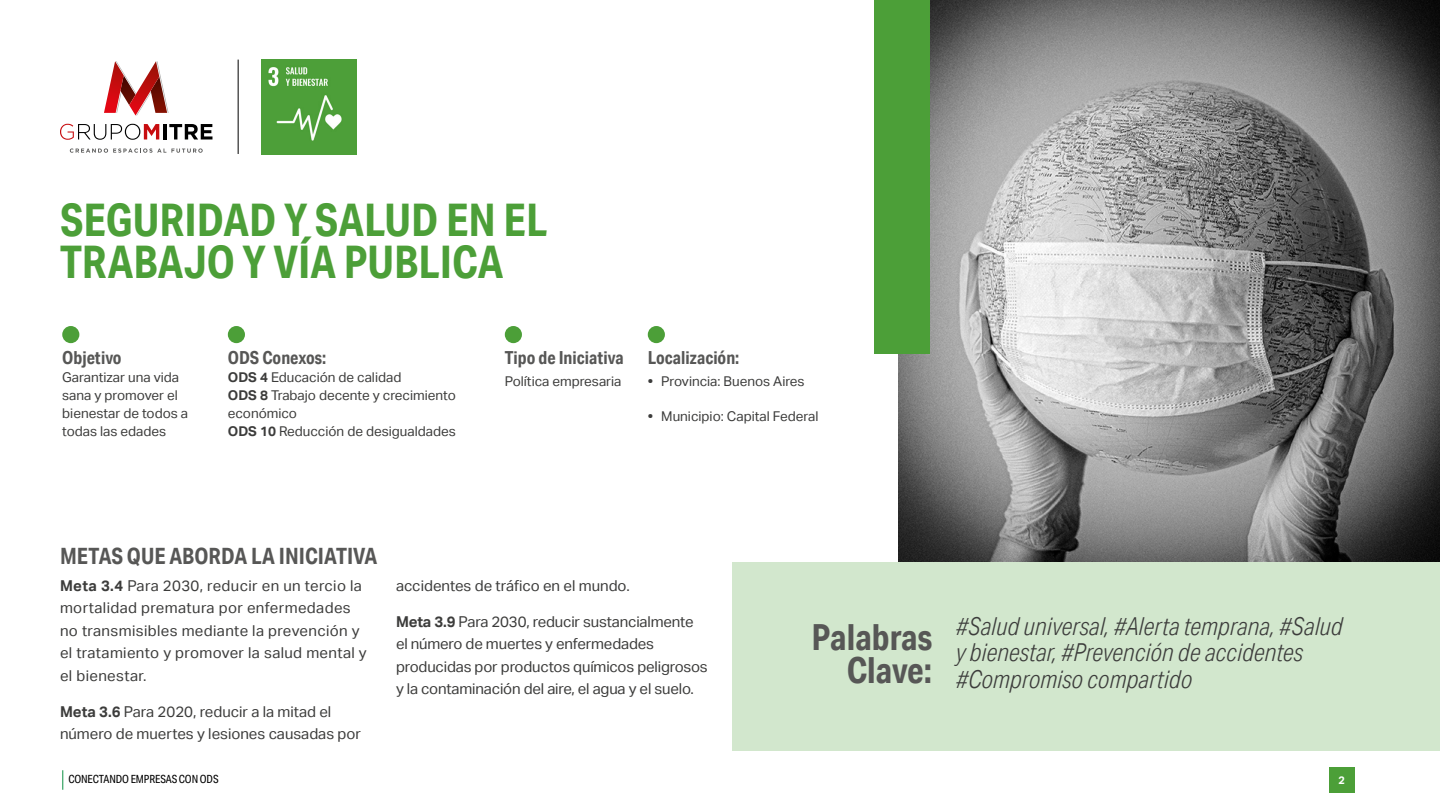
<style>
.page{position:relative;width:1440px;height:810px;background:#fff}
.page>*{position:absolute;margin:0;border:0;box-sizing:border-box;transform-origin:0 0}
.t1{font:700 45px/42.8px "Aktiv Grotesk Cd";color:#4c9f38}
.t2{font:700 36px/33.8px "Aktiv Grotesk Cd";color:#575756;text-align:right}
.t3{font:italic 300 24.75px/26.2px "Aktiv Grotesk Cd";color:#3c3c3b}
.t4{font:700 22.5px "Aktiv Grotesk Cd";color:#575756}
.t5{font:700 18px "Aktiv Grotesk Cd";color:#575756}
.t6{font:15px/22.5px "Aktiv Grotesk";color:#3c3c3b}
.t7{font:15px/22.5px "Aktiv Grotesk";letter-spacing:.025em;color:#3c3c3b}
.t8{font:13.5px/18px "Aktiv Grotesk";color:#3c3c3b}
.t9{font:11.25px "Aktiv Grotesk Cd";letter-spacing:-.01em;color:#000}
.t10{font:700 10.88px "Aktiv Grotesk";color:#fff}
.s1{font-weight:700}
</style>
<div class="page">
<svg style="left:62px;top:770px;width:1px;height:20px"></svg>
<div style="left:1329px;top:767px;width:25px;height:26px;background:#4c9f38"></div>
<img style="left:898px;top:0;width:542px;height:562px">
<div style="left:874px;top:0;width:56px;height:354px;background:#4c9f38"></div>
<img style="left:261px;top:60px;width:95px;height:94px">
<hr style="left:238px;top:60px;width:1px;height:94px;background:#000">
<div style="left:732px;top:562px;width:708px;height:189px;background:#d2e7cd"></div>
<div style="left:62px;top:326px;width:17px;height:17px;background:#4c9f38;border-radius:50%"></div>
<div style="left:228px;top:326px;width:17px;height:17px;background:#4c9f38;border-radius:50%"></div>
<div style="left:648px;top:326px;width:17px;height:17px;background:#4c9f38;border-radius:50%"></div>
<div style="left:505px;top:326px;width:17px;height:17px;background:#4c9f38;border-radius:50%"></div>
<svg style="left:60px;top:124px;width:99px;height:16px"></svg>
<hr style="left:163px;top:124px;width:4px;height:15px;background:#000">
<svg style="left:169px;top:124px;width:43px;height:15px"></svg>
<svg style="left:70px;top:148px;width:133px;height:5px"></svg>
<svg style="left:104px;top:61px;width:65px;height:55px"></svg>
<p class="t1" style="left:60px;top:198px;width:489px">SEGURIDAD Y SALUD EN EL<br>TRABAJO Y VÍA PUBLICA</p>
<p class="t5" style="left:62px;top:346px;width:61px">Objetivo</p>
<p class="t8" style="left:62px;top:368px;width:127px">Garantizar una vida sana y promover el bienestar de todos a todas las edades</p>
<p class="t5" style="left:228px;top:346px;width:100px">ODS Conexos:</p>
<p class="t8" style="left:228px;top:368px;width:175px"><span class="s1">ODS 4</span> Educación de calidad</p>
<p class="t8" style="left:228px;top:386px;width:230px"><span class="s1">ODS 8</span> Trabajo decente y crecimiento económico</p>
<p class="t8" style="left:228px;top:422px;width:230px"><span class="s1">ODS 10</span> Reducción de desigualdades</p>
<p class="t5" style="left:505px;top:346px;width:120px">Tipo de Iniciativa</p>
<p class="t8" style="left:505px;top:372px;width:118px">Política empresaria</p>
<p class="t5" style="left:648px;top:346px;width:93px">Localización:</p>
<p class="t8" style="left:648px;top:372px;width:158px"><span class="s1">•</span> Provincia: Buenos Aires</p>
<p class="t8" style="left:648px;top:407px;width:172px"><span class="s1">•</span> Municipio: Capital Federal</p>
<h3 class="t4" style="left:60px;top:542px;width:319px">METAS QUE ABORDA LA INICIATIVA</h3>
<p class="t7" style="left:60px;top:574px;width:308px"><span class="s1">Meta 3.4</span> Para 2030, reducir en un tercio la mortalidad prematura por enfermedades no transmisibles mediante la prevención y el tratamiento y promover la salud mental y el bienestar.</p>
<p class="t6" style="left:60px;top:700px;width:302px"><span class="s1">Meta 3.6</span> Para 2020, reducir a la mitad el número de muertes y lesiones causadas por</p>
<p class="t6" style="left:396px;top:574px;width:235px">accidentes de tráfico en el mundo.</p>
<p class="t6" style="left:396px;top:610px;width:313px"><span class="s1">Meta 3.9</span> Para 2030, reducir sustancialmente el número de muertes y enfermedades producidas por productos químicos peligrosos y la contaminación del aire, el agua y el suelo.</p>
<p class="t2" style="left:811px;top:620px;width:122px">Palabras<br>Clave:</p>
<p class="t3" style="left:956px;top:613px;width:389px">#Salud universal, #Alerta temprana, #Salud y bienestar, #Prevención de accidentes #Compromiso compartido</p>
<p class="t9" style="left:68px;top:773px;width:152px">CONECTANDO EMPRESAS CON ODS</p>
<p class="t10" style="left:1338px;top:774px;width:8px">2</p>
</div>
